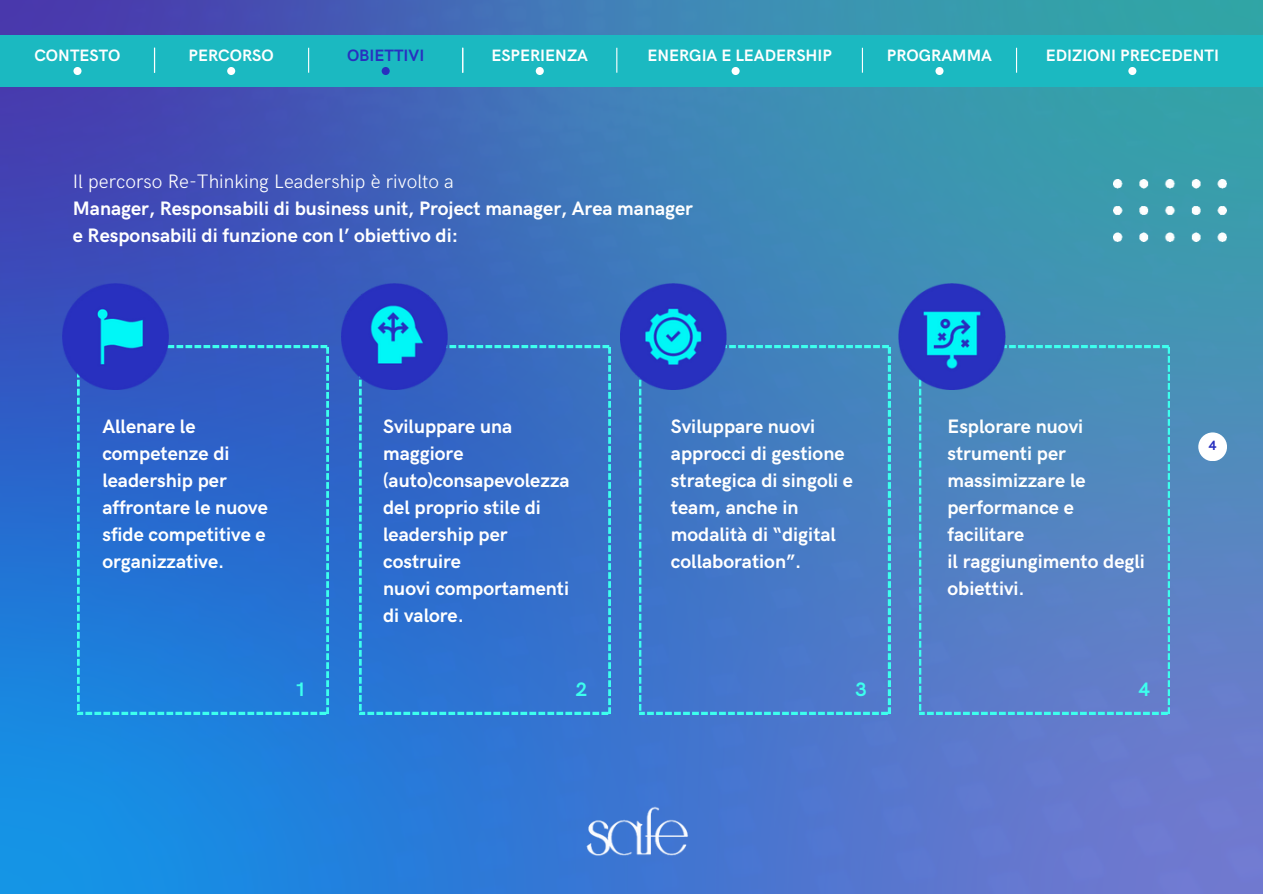
<style>
.page{position:relative;width:1263px;height:894px;background:#fff}
.page>*{position:absolute;margin:0;border:0;box-sizing:border-box;transform-origin:0 0}
.t1{font:700 19.5px/27px "HK Grotesk";color:#fff}
.t2{font:300 19.5px "HK Grotesk";color:#fff}
.t3{font:700 19.5px "HK Grotesk";color:#3dffee}
.t4{font:700 16.5px "HK Grotesk";color:#fff}
.t5{font:700 16.5px "HK Grotesk";color:#2830bf}
.t6{font:700 13.5px "HK Grotesk";color:#2830bf}
</style>
<div class="page">
<img style="left:0;top:0;width:1263px;height:893px">
<div style="left:0;top:35px;width:1263px;height:52px;background:#1bb9c1"></div>
<img style="left:581px;top:804px;width:114px;height:61px">
<img style="left:1113px;top:179px;width:114px;height:62px">
<div style="left:1198px;top:432px;width:29px;height:29px;background:#fff;border-radius:50%"></div>
<svg style="left:77px;top:346px;width:251px;height:367px;background:#276ecf"></svg>
<svg style="left:359px;top:346px;width:251px;height:367px;background:#326fc9"></svg>
<svg style="left:639px;top:346px;width:251px;height:367px;background:#447cc5"></svg>
<svg style="left:919px;top:346px;width:251px;height:367px;background:#5386c2"></svg>
<img style="left:62px;top:284px;width:106px;height:105px">
<img style="left:341px;top:284px;width:106px;height:105px">
<img style="left:621px;top:284px;width:105px;height:105px">
<img style="left:898px;top:284px;width:107px;height:105px">
<div style="left:227px;top:67px;width:8px;height:8px;background:#fff;border-radius:50%"></div>
<div style="left:382px;top:67px;width:8px;height:8px;background:#2830bf;border-radius:50%"></div>
<svg style="left:154px;top:48px;width:1px;height:25px"></svg>
<svg style="left:308px;top:48px;width:1px;height:25px"></svg>
<div style="left:73px;top:67px;width:9px;height:8px;background:#fff;border-radius:50%"></div>
<div style="left:536px;top:67px;width:8px;height:8px;background:#fff;border-radius:50%"></div>
<div style="left:935px;top:67px;width:8px;height:8px;background:#fff;border-radius:50%"></div>
<div style="left:1128px;top:67px;width:8px;height:8px;background:#fff;border-radius:50%"></div>
<div style="left:732px;top:67px;width:8px;height:8px;background:#fff;border-radius:50%"></div>
<svg style="left:462px;top:48px;width:1px;height:25px"></svg>
<svg style="left:616px;top:48px;width:1px;height:25px"></svg>
<svg style="left:862px;top:48px;width:1px;height:25px"></svg>
<svg style="left:1016px;top:48px;width:1px;height:25px"></svg>
<p class="t4" style="left:34px;top:46px;width:88px">CONTESTO</p>
<p class="t4" style="left:189px;top:46px;width:87px">PERCORSO</p>
<p class="t5" style="left:347px;top:46px;width:79px">OBIETTIVI</p>
<p class="t4" style="left:491px;top:46px;width:98px">ESPERIENZA</p>
<p class="t4" style="left:647px;top:46px;width:186px">ENERGIA E LEADERSHIP</p>
<p class="t4" style="left:887px;top:46px;width:107px">PROGRAMMA</p>
<p class="t4" style="left:1046px;top:46px;width:175px">EDIZIONI PRECEDENTI</p>
<p class="t2" style="left:73px;top:170px;width:383px">Il percorso Re-Thinking Leadership è rivolto a</p>
<p class="t1" style="left:73px;top:195px;width:622px">Manager, Responsabili di business unit, Project manager, Area manager e Responsabili di funzione con l’ obiettivo di:</p>
<p class="t1" style="left:102px;top:413px;width:167px">Allenare le competenze di leadership per affrontare le nuove sfide competitive e organizzative.</p>
<p class="t1" style="left:383px;top:413px;width:188px">Sviluppare una maggiore (auto)consapevolezza del proprio stile di leadership per costruire<br>nuovi comportamenti di valore.</p>
<p class="t1" style="left:671px;top:413px;width:184px">Sviluppare nuovi approcci di gestione strategica di singoli e team, anche in modalità di “digital collaboration”.</p>
<p class="t1" style="left:947px;top:413px;width:199px">Esplorare nuovi strumenti per massimizzare le performance e facilitare<br>il raggiungimento degli obiettivi.</p>
<p class="t3" style="left:295px;top:678px;width:13px">1</p>
<p class="t3" style="left:576px;top:678px;width:13px">2</p>
<p class="t3" style="left:855px;top:678px;width:13px">3</p>
<p class="t3" style="left:1139px;top:678px;width:13px">4</p>
<p class="t6" style="left:1209px;top:438px;width:9px">4</p>
</div>
